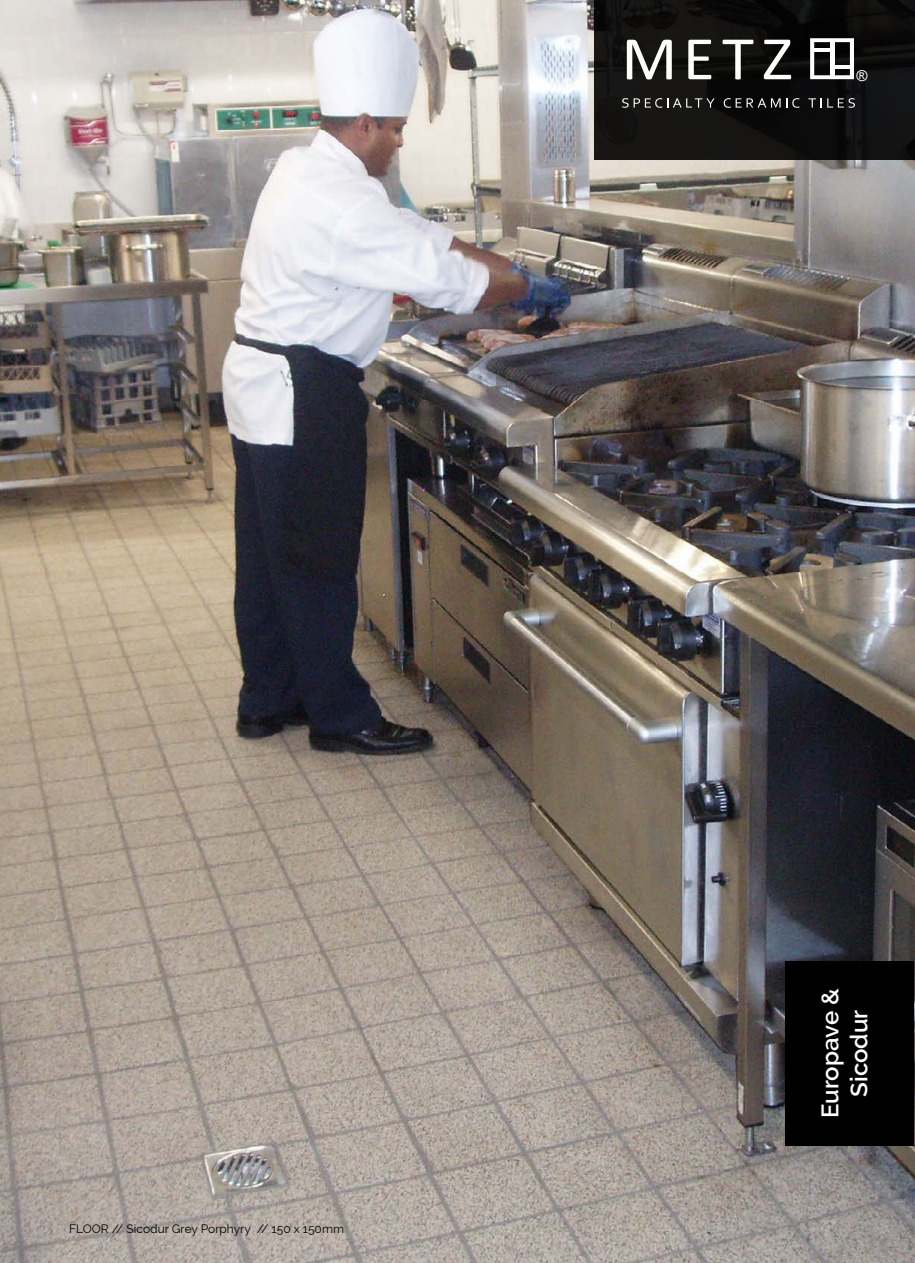
<style>
.page{position:relative;width:915px;height:1263px;background:#fff}
.page>*{position:absolute;margin:0;border:0;box-sizing:border-box;transform-origin:0 0}
.t1{font:600 24px/28.8px "Raleway";color:#fff;text-align:center}
.t2{font:15px "Arial";color:#fff}
.t3{font:12px "Raleway";color:#000}
</style>
<div class="page">
<img style="left:0;top:0;width:914px;height:1263px">
<div style="left:594px;top:0;width:320px;height:159px;background:linear-gradient(to right,#141312,#0b0b0c)"></div>
<div style="left:784px;top:961px;width:129px;height:185px;background:#000"></div>
<svg style="left:809px;top:38px;width:44px;height:41px"></svg>
<svg style="left:829px;top:40px;width:4px;height:38px"></svg>
<hr style="left:813px;top:48px;width:18px;height:4px;background:#fdfdfc">
<hr style="left:831px;top:65px;width:20px;height:4px;background:#fdfdfc">
<svg style="left:626px;top:40px;width:45px;height:39px"></svg>
<svg style="left:688px;top:40px;width:23px;height:39px"></svg>
<svg style="left:722px;top:40px;width:31px;height:39px"></svg>
<svg style="left:763px;top:40px;width:27px;height:39px"></svg>
<svg style="left:622px;top:98px;width:92px;height:10px"></svg>
<svg style="left:723px;top:98px;width:76px;height:10px"></svg>
<svg style="left:808px;top:98px;width:13px;height:10px"></svg>
<svg style="left:827px;top:98px;width:27px;height:10px"></svg>
<p class="t3" style="left:69px;top:1221px;width:276px">FLOOR // Sicodur Grey Porphyry // 150 x 150mm</p>
<p class="t2" style="left:856px;top:66px;width:13px">®</p>
<h1 class="t1" style="left:815px;top:1118px;width:132px;rotate:-90deg">Europave &amp;<br>Sicodur</h1>
<h1 class="t1" style="left:838px;top:1101px;width:97px;rotate:-90deg">Element</h1>
</div>
